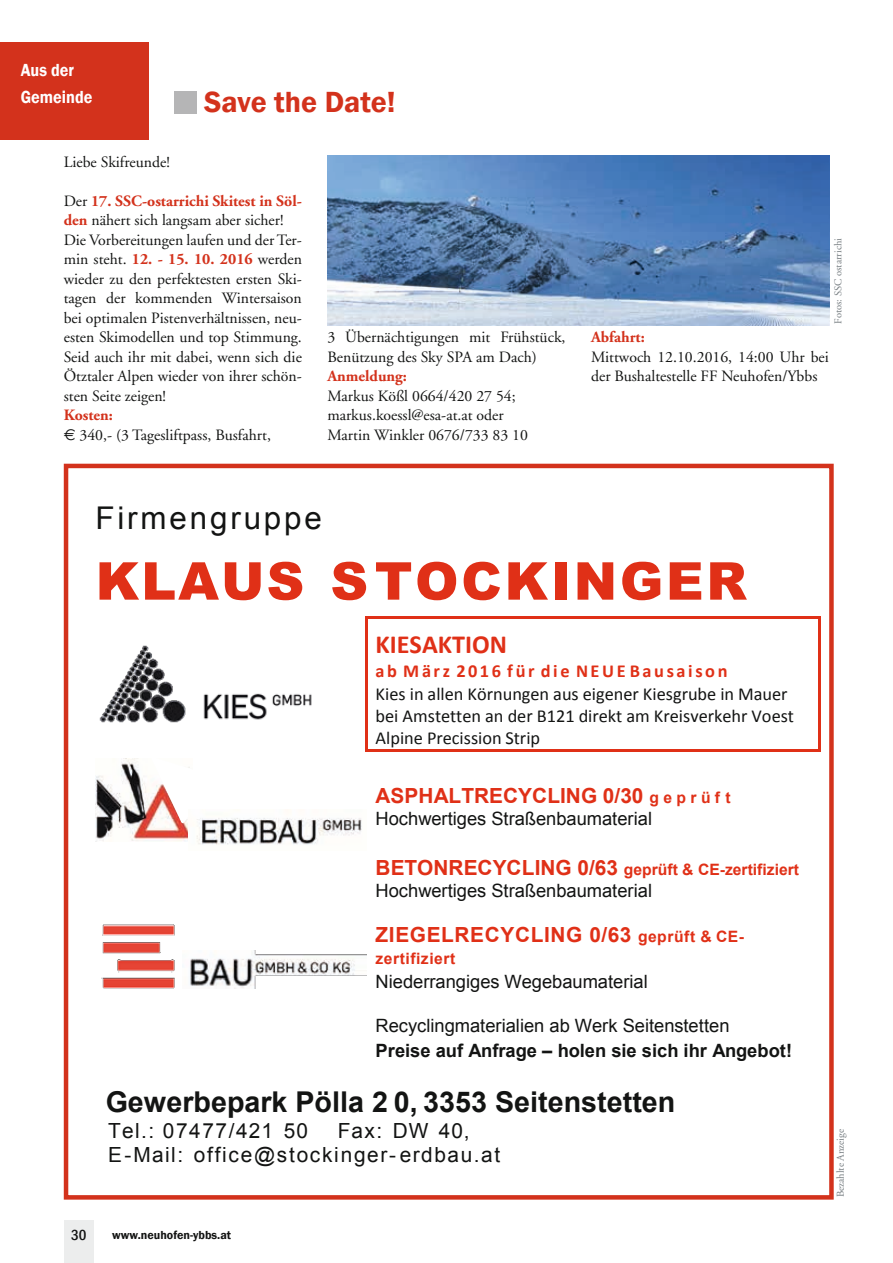
<style>
.page{position:relative;width:893px;height:1263px;background:#fff}
.page>*{position:absolute;margin:0;border:0;box-sizing:border-box;transform-origin:0 0}
.t1{font:900 52.2px "Arial";letter-spacing:.05em;color:#e03017}
.t2{font:31.35px "Arial";letter-spacing:.09em;color:#131413}
.t3{font:600 30px "Franklin Gothic";color:#d3321c}
.t4{font:700 28.65px "Arial";color:#131413}
.t5{font:700 26.1px "Calibri";color:#e03017}
.t6{font:20.85px/24px "Arial";letter-spacing:.075em;color:#131413}
.t7{font:700 20.85px "Arial";letter-spacing:.02em;color:#e03017}
.t8{font:700 20.85px "Arial";color:#e03017}
.t9{font:18.3px "Arial";color:#131413}
.t10{font:18.3px/22.4px "Calibri";color:#131413}
.t11{font:700 18.3px "Arial";color:#131413}
.t12{font:700 18.3px "Calibri";color:#e03017}
.t13{font:600 18px/27px "Franklin Gothic";color:#fff;scale:.9 1}
.t14{font:15.75px/19.5px "Adobe Garamond";color:#131413}
.t15{font:700 15.75px "Adobe Garamond";color:#d3321c}
.t16{font:700 15.6px "Arial";color:#e03017}
.t17{font:700 15.6px "Arial";letter-spacing:.03em;color:#e03017}
.t18{font:500 condensed 15px "Franklin Gothic";color:#131413}
.t19{font:600 12px "Franklin Gothic";color:#131413}
.t20{font:10.5px "Adobe Garamond";color:#757c80}
.s1{font-weight:700;color:#d3321c}
.s2{font-family:"Euro Sig"}
.s3{font-size:15.6px}
.s4{font-size:20.85px}
</style>
<div class="page">
<div style="left:64px;top:1220px;width:30px;height:43px;background:#eceded"></div>
<div style="left:0;top:42px;width:148px;height:98px;background:#d3321c"></div>
<div style="left:174px;top:91px;width:23px;height:23px;background:#b5b5b6"></div>
<img style="left:327px;top:156px;width:502px;height:170px">
<hr style="left:368px;top:616px;width:450px;height:3px;background:#e03017">
<hr style="left:365px;top:619px;width:3px;height:130px;background:#e03017">
<hr style="left:818px;top:619px;width:3px;height:130px;background:#e03017">
<svg style="left:365px;top:749px;width:6px;height:3px"></svg>
<hr style="left:371px;top:749px;width:447px;height:3px;background:#e03017">
<img style="left:101px;top:924px;width:74px;height:65px">
<img style="left:99px;top:645px;width:87px;height:78px">
<img style="left:203px;top:693px;width:109px;height:27px">
<img style="left:96px;top:759px;width:92px;height:82px">
<svg style="left:148px;top:759px;width:42px;height:67px"></svg>
<img style="left:188px;top:809px;width:174px;height:36px">
<img style="left:190px;top:951px;width:176px;height:37px">
<div style="left:64px;top:464px;width:770px;height:735px;border:4px solid #d3321c"></div>
<p class="t13" style="left:21px;top:57px;width:81px">Aus der<br>Gemeinde</p>
<h3 class="t3" style="left:204px;top:83px;width:193px">Save the Date!</h3>
<p class="t14" style="left:64px;top:152px;width:108px">Liebe Skifreunde!</p>
<p class="t14" style="left:64px;top:191px;width:240px">Der <span class="s1">17. SSC-ostarrichi Skitest in Söl&shy;den</span> nähert sich langsam aber sicher!<br>Die Vorbereitungen laufen und der Ter&shy;min steht. <span class="s1">12. - 15. 10. 2016</span> werden wieder zu den perfektesten ersten Ski&shy;tagen der kommenden Wintersaison bei optimalen Pistenverhältnissen, neu&shy;esten Skimodellen und top Stimmung.<br>Seid auch ihr mit dabei, wenn sich die Ötztaler Alpen wieder von ihrer schön&shy;sten Seite zeigen!</p>
<p class="t14" style="left:64px;top:406px;width:209px"><span class="s1">Kosten:<br></span><span class="s2">€</span> 340,- (3 Tagesliftpass, Busfahrt,</p>
<p class="t14" style="left:327px;top:328px;width:240px">3 Übernächtigungen mit Frühstück,<br>Benützung des Sky SPA am Dach)</p>
<p class="t15" style="left:327px;top:368px;width:81px">Anmeldung:</p>
<p class="t14" style="left:327px;top:386px;width:202px">Markus Kößl 0664/420 27 54; markus.koessl@esa-at.at oder<br>Martin Winkler 0676/733 83 10</p>
<p class="t20" style="left:832px;top:324px;width:87px;rotate:-90deg">Fotos: SSC ostarrichi</p>
<p class="t15" style="left:591px;top:329px;width:55px">Abfahrt:</p>
<p class="t14" style="left:591px;top:347px;width:239px">Mittwoch 12.10.2016, 14:00 Uhr bei der Bushaltestelle FF Neuhofen/Ybbs</p>
<h2 class="t2" style="left:96px;top:497px;width:228px">Firmengruppe</h2>
<h1 class="t1" style="left:96px;top:543px;width:653px">KLAUS STOCKINGER</h1>
<h3 class="t5" style="left:376px;top:627px;width:133px">KIESAKTION</h3>
<p class="t12" style="left:376px;top:659px;width:353px">a b M ä r z 2 0 1 6 f ü r d i e N E U E B a u s a i s o n</p>
<p class="t10" style="left:376px;top:682px;width:420px">Kies in allen Körnungen aus eigener Kiesgrube in Mauer bei Amstetten an der B121 direkt am Kreisverkehr Voest<br>Alpine Precission Strip</p>
<h3 class="t8" style="left:376px;top:782px;width:357px">ASPHALTRECYCLING 0/30 <span class="s3">g e p r ü f t</span></h3>
<p class="t9" style="left:376px;top:806px;width:278px">Hochwertiges Straßenbaumaterial</p>
<p class="t16" style="left:376px;top:859px;width:425px"><span class="s4">BETONRECYCLING 0/63</span> geprüft &amp; CE-zertifiziert</p>
<p class="t9" style="left:376px;top:878px;width:278px">Hochwertiges Straßenbaumaterial</p>
<h3 class="t7" style="left:376px;top:920px;width:370px">ZIEGELRECYCLING 0/63 <span class="s3">geprüft &amp; CE-</span></h3>
<p class="t17" style="left:376px;top:948px;width:81px">zertifiziert</p>
<p class="t9" style="left:376px;top:969px;width:274px">Niederrangiges Wegebaumaterial</p>
<p class="t9" style="left:376px;top:1014px;width:355px">Recyclingmaterialien ab Werk Seitenstetten</p>
<p class="t11" style="left:376px;top:1038px;width:418px">Preise auf Anfrage – holen sie sich ihr Angebot!</p>
<h3 class="t4" style="left:106px;top:1083px;width:571px">Gewerbepark Pölla 2 0, 3353 Seitenstetten</h3>
<h3 class="t6" style="left:108px;top:1118px;width:201px">Tel.: 07477/421 50</h3>
<h3 class="t6" style="left:108px;top:1118px;width:394px;text-indent:230px">Fax: DW 40,<br>E - Mail: office@stockinger- erdbau.at</h3>
<p class="t18" style="left:71px;top:1225px;width:17px">30</p>
<p class="t19" style="left:112px;top:1228px;width:120px">www.neuhofen-ybbs.at</p>
<p class="t20" style="left:835px;top:1197px;width:70px;rotate:-90deg">Bezahlte Anzeige</p>
</div>
